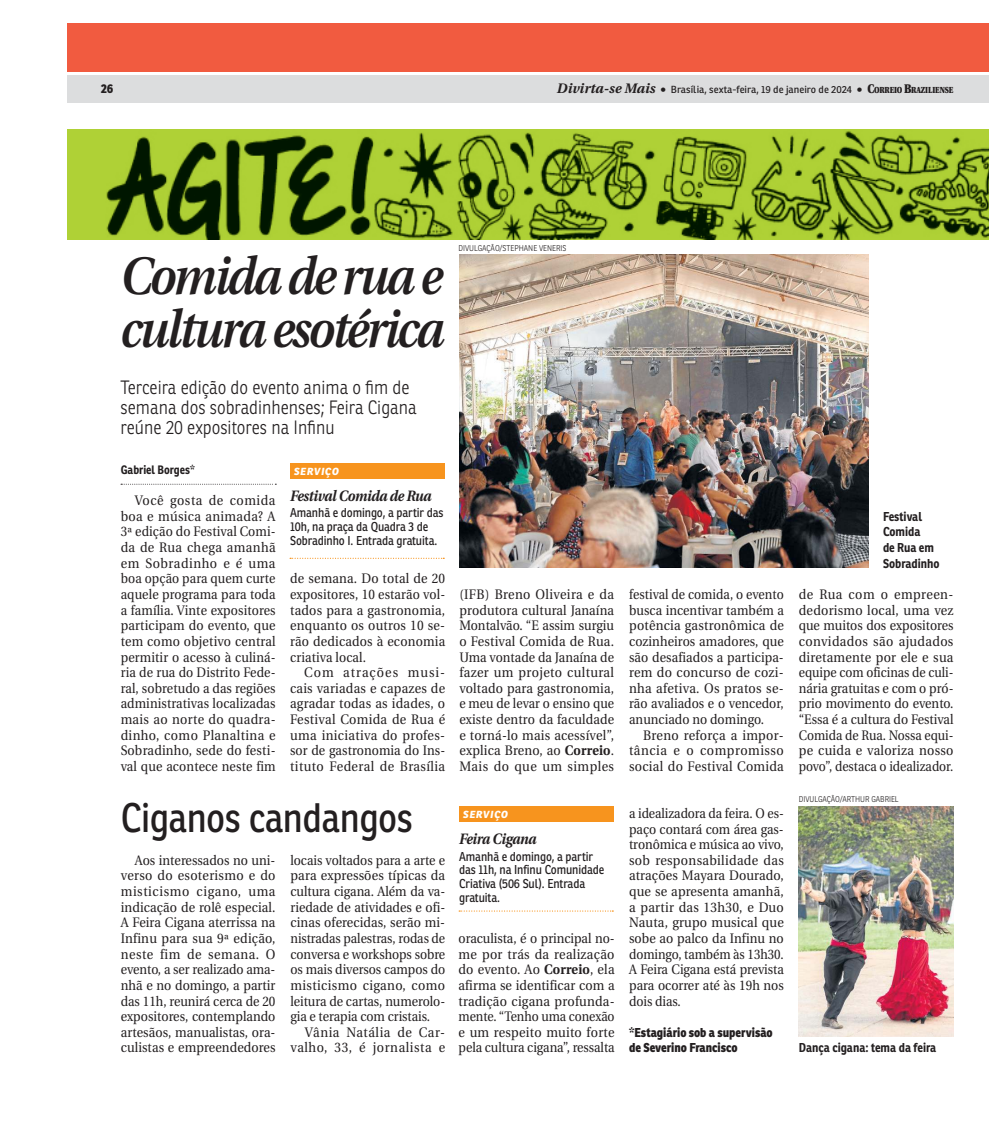
<style>
.page{position:relative;width:989px;height:1124px;background:#fff}
.page>*{position:absolute;margin:0;border:0;box-sizing:border-box;transform-origin:0 0}
.t1{font:italic 600 52.5px/52.5px "Utopia";letter-spacing:-.05em;color:#231f20;scale:.9 1}
.t2{font:40px "Ronnia";letter-spacing:-.015em;color:#231f20;scale:.9 1}
.t3{font:300 18.75px/20px "Ronnia";color:#231f20;scale:.9 1}
.t4{font:italic 700 15px "Utopia";letter-spacing:-.02em;color:#231f20;scale:.9 1}
.t5{font:13.75px/15.6px "Utopia";letter-spacing:.01em;color:#231f20;text-align:justify;scale:.92 1}
.t6{font:13.75px/15.6px "Utopia";letter-spacing:.01em;color:#231f20;text-align:justify;scale:.89 1}
.t7{font:13.75px/15.6px "Utopia";letter-spacing:.01em;color:#231f20;text-align:justify;scale:.9 1}
.t8{font:13.75px/15.6px "Utopia";letter-spacing:.01em;color:#231f20;text-align:justify;scale:.91 1}
.t9{font:13.75px/15.6px "Utopia";letter-spacing:.045em;color:#231f20;text-align:right;scale:.92 1}
.t10{font:12.5px/13.8px "Ronnia";letter-spacing:-.01em;color:#231f20;scale:.9 1}
.t11{font:700 12.5px/15.6px "Ronnia";color:#231f20;scale:.9 1}
.t12{font:800 12.5px/15.6px "Ronnia";color:#231f20;scale:.9 1}
.t13{font:700 11.88px "Ronnia";color:#231f20;scale:.9 1}
.t14{font:10px "Ronnia";letter-spacing:.005em;color:#231f20}
.t15{font:italic 800 10px "Ronnia";letter-spacing:.075em;color:#fff}
.t16{font:300 8.12px "Ronnia";color:#231f20;scale:.9 1}
.s1{font-family:"Utopia";font-weight:700;font-style:italic;font-size:13.75px}
.s2{font-family:"Utopia";font-weight:900;font-size:12.5px}
.s3{font-family:"Utopia";font-weight:900;font-size:8.75px}
.s4{font-weight:700}
</style>
<div class="page">
<div style="left:68px;top:75px;width:920px;height:28px;background:#dcddde"></div>
<div style="left:68px;top:23px;width:920px;height:49px;background:#f15b40"></div>
<img style="left:798px;top:806px;width:155px;height:230px">
<img style="left:67px;top:130px;width:921px;height:109px">
<img style="left:460px;top:255px;width:408px;height:312px">
<svg style="left:121px;top:484px;width:155px;height:1px"></svg>
<div style="left:290px;top:463px;width:155px;height:15px;background:#f7941e"></div>
<svg style="left:290px;top:557px;width:154px;height:2px"></svg>
<div style="left:459px;top:806px;width:155px;height:15px;background:#f7941e"></div>
<svg style="left:459px;top:910px;width:154px;height:1px"></svg>
<p class="t12" style="left:101px;top:81px;width:15px">26</p>
<p class="t14" style="left:557px;top:85px;width:398px"><span class="s1">Divirta-se Mais</span> <span class="s2">•</span> Brasília, sexta-feira, 19 de janeiro de 2024 <span class="s2">• C</span><span class="s3">ORREIO</span> <span class="s2">B</span><span class="s3">RAZILIENSE</span></p>
<h1 class="t1" style="left:120px;top:250px;width:361px">Comida de rua e cultura esotérica</h1>
<h3 class="t3" style="left:121px;top:378px;width:330px">Terceira edição do evento anima o fim de semana dos sobradinhenses; Feira Cigana reúne 20 expositores na Infinu</h3>
<p class="t15" style="left:294px;top:467px;width:46px">SERVIÇO</p>
<p class="t4" style="left:290px;top:489px;width:159px">Festival Comida de Rua</p>
<p class="t10" style="left:290px;top:507px;width:172px">Amanhã e domingo, a partir das<br>10h, na praça da Quadra 3 de<br>Sobradinho I. Entrada gratuita.</p>
<p class="t13" style="left:121px;top:464px;width:84px">Gabriel Borges*</p>
<p class="t5" style="left:121px;top:494px;width:170px;text-indent:14px">Você gosta de comida boa e música animada? A 3ª edição do Festival Comi&shy;da de Rua chega amanhã em Sobradinho e é uma boa opção para quem curte aquele programa para toda a família. Vinte expositores participam do evento, que tem como objetivo central permitir o acesso à culiná&shy;ria de rua do Distrito Fede&shy;ral, sobretudo a das regiões administrativas localizadas mais ao norte do quadra&shy;dinho, como Planaltina e Sobradinho, sede do festi&shy;val que acontece neste fim</p>
<p class="t8" style="left:290px;top:572px;width:172px">de semana. Do total de 20 expositores, 10 estarão vol&shy;tados para a gastronomia, enquanto os outros 10 se&shy;rão dedicados à economia criativa local.</p>
<p class="t5" style="left:290px;top:665px;width:170px;text-indent:14px">Com atrações musi&shy;cais variadas e capazes de agradar todas as idades, o Festival Comida de Rua é uma iniciativa do profes&shy;sor de gastronomia do Ins&shy;tituto Federal de Brasília</p>
<h2 class="t2" style="left:121px;top:801px;width:326px">Ciganos candangos</h2>
<p class="t8" style="left:121px;top:853px;width:172px;text-indent:14px">Aos interessados no uni&shy;verso do esoterismo e do misticismo cigano, uma indicação de rolê especial.<br>A Feira Cigana aterrissa na Infinu para sua 9ª edição, neste fim de semana. O evento, a ser realizado ama&shy;nhã e no domingo, a partir das 11h, reunirá cerca de 20 expositores, contemplando artesãos, manualistas, ora&shy;culistas e empreendedores</p>
<p class="t7" style="left:290px;top:853px;width:173px">locais voltados para a arte e para expressões típicas da cultura cigana. Além da va&shy;riedade de atividades e ofi&shy;cinas oferecidas, serão mi&shy;nistradas palestras, rodas de conversa e workshops sobre os mais diversos campos do misticismo cigano, como leitura de cartas, numerolo&shy;gia e terapia com cristais.</p>
<p class="t9" style="left:290px;top:1025px;width:170px">Vânia Natália de Car&shy;valho, 33, é jornalista e</p>
<p class="t16" style="left:458px;top:244px;width:121px">DIVULGAÇÃO/STEPHANE VENERIS</p>
<p class="t5" style="left:459px;top:587px;width:170px">(IFB) Breno Oliveira e da produtora cultural Janaína Montalvão. “E assim surgiu o Festival Comida de Rua.<br>Uma vontade da Janaína de fazer um projeto cultural voltado para gastronomia, e meu de levar o ensino que existe dentro da faculdade e torná-lo mais acessível”, explica Breno, ao <span class="s4">Correio</span>.<br>Mais do que um simples</p>
<p class="t6" style="left:629px;top:587px;width:175px">festival de comida, o evento busca incentivar também a potência gastronômica de cozinheiros amadores, que são desafiados a participa&shy;rem do concurso de cozi&shy;nha afetiva. Os pratos se&shy;rão avaliados e o vencedor, anunciado no domingo.</p>
<p class="t5" style="left:629px;top:728px;width:170px;text-indent:14px">Breno reforça a impor&shy;tância e o compromisso social do Festival Comida</p>
<p class="t15" style="left:463px;top:810px;width:46px">SERVIÇO</p>
<p class="t4" style="left:459px;top:832px;width:87px">Feira Cigana</p>
<p class="t10" style="left:459px;top:850px;width:163px">Amanhã e domingo, a partir das 11h, na Infinu Comunidade<br>Criativa (506 Sul). Entrada gratuita.</p>
<p class="t7" style="left:458px;top:931px;width:175px">oraculista, é o principal no&shy;me por trás da realização do evento. Ao <span class="s4">Correio</span>, ela afirma se identificar com a tradição cigana profunda&shy;mente. “Tenho uma conexão e um respeito muito forte pela cultura cigana”, ressalta</p>
<p class="t6" style="left:629px;top:806px;width:175px">a idealizadora da feira. O es&shy;paço contará com área gas&shy;tronômica e música ao vivo, sob responsabilidade das atrações Mayara Dourado, que se apresenta amanhã, a partir das 13h30, e Duo Nauta, grupo musical que sobe ao palco da Infinu no domingo, também às 13h30.<br>A Feira Cigana está prevista para ocorrer até às 19h nos dois dias.</p>
<p class="t12" style="left:629px;top:1025px;width:161px">*Estagiário sob a supervisão de Severino Francisco</p>
<p class="t11" style="left:883px;top:509px;width:64px">Festival<br>Comida<br>de Rua em<br>Sobradinho</p>
<p class="t5" style="left:799px;top:587px;width:170px">de Rua com o empreen&shy;dedorismo local, uma vez que muitos dos expositores convidados são ajudados diretamente por ele e sua equipe com oficinas de culi&shy;nária gratuitas e com o pró&shy;prio movimento do evento. “Essa é a cultura do Festival Comida de Rua. Nossa equi&shy;pe cuida e valoriza nosso povo”, destaca o idealizador.</p>
<p class="t16" style="left:799px;top:794px;width:113px">DIVULGAÇÃO/ARTHUR GABRIEL</p>
<p class="t11" style="left:799px;top:1041px;width:154px">Dança cigana: tema da feira</p>
</div>
